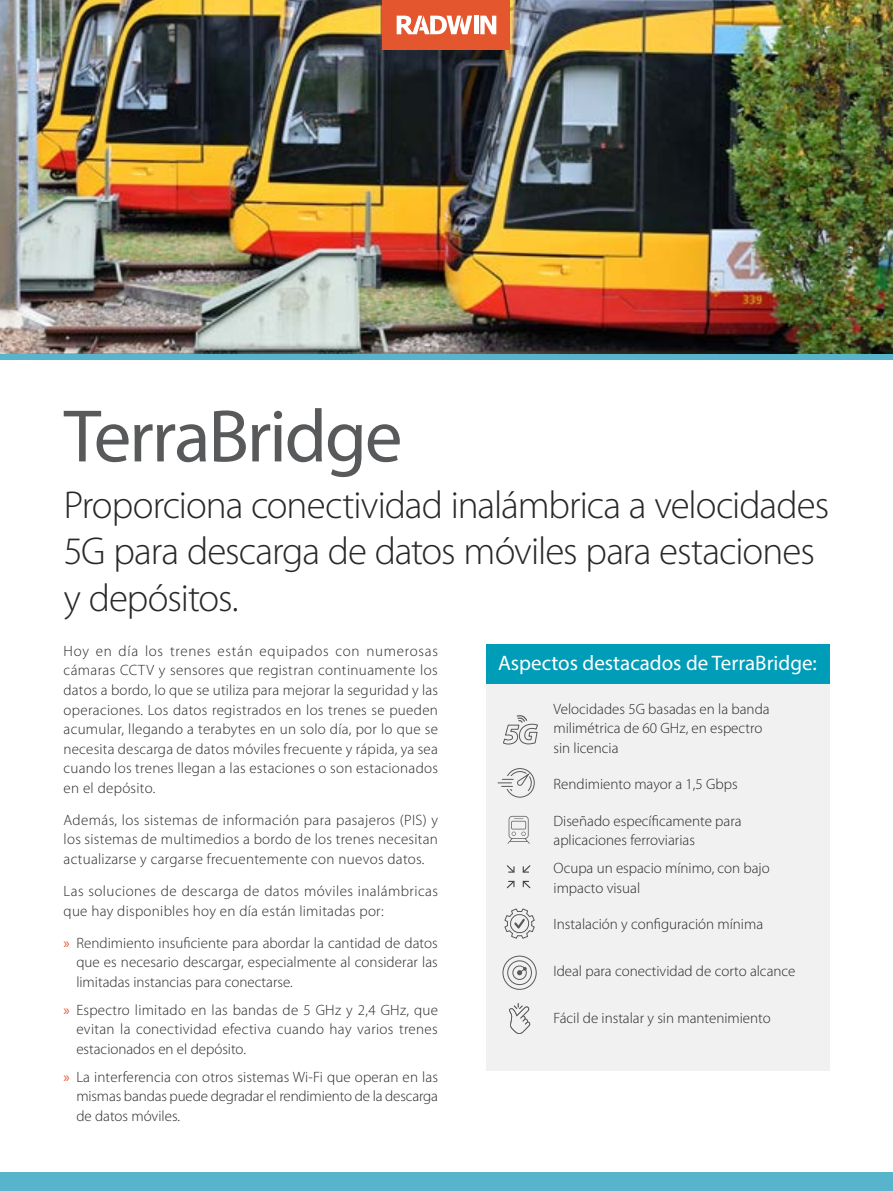
<style>
.page{position:relative;width:893px;height:1191px;background:#fff}
.page>*{position:absolute;margin:0;border:0;box-sizing:border-box;transform-origin:0 0}
.t1{font:75px "Myriad Pro";letter-spacing:-.03em;color:#58595b}
.t2{font:300 39px/46.8px "Myriad Pro";letter-spacing:-.025em;color:#292829}
.t3{font:21px "Myriad Pro";color:#fff}
.t4{font:300 15px/19.5px "Myriad Pro";color:#292829;text-align:justify}
.t5{font:300 15px/19.5px "Myriad Pro";letter-spacing:.03em;color:#292829}
.s1{font-weight:400;color:#e4562e}
</style>
<div class="page">
<img style="left:0;top:0;width:893px;height:355px">
<div style="left:486px;top:644px;width:343px;height:427px;background:#f1f1f2"></div>
<div style="left:486px;top:644px;width:343px;height:40px;background:#009db9"></div>
<div style="left:0;top:1172px;width:893px;height:19px;background:#58b4cb"></div>
<div style="left:0;top:355px;width:893px;height:5px;background:#58b4cb"></div>
<div style="left:383px;top:0;width:127px;height:49px;background:#e4562e"></div>
<hr style="left:474px;top:16px;width:4px;height:18px;background:#fff">
<svg style="left:480px;top:16px;width:16px;height:18px"></svg>
<svg style="left:397px;top:16px;width:75px;height:18px"></svg>
<svg style="left:503px;top:715px;width:35px;height:30px"></svg>
<div style="left:505px;top:768px;width:30px;height:29px;border:1px solid #58595b;border-radius:50%"></div>
<svg style="left:498px;top:770px;width:34px;height:22px"></svg>
<svg style="left:507px;top:816px;width:23px;height:28px"></svg>
<svg style="left:506px;top:865px;width:9px;height:8px"></svg>
<svg style="left:522px;top:865px;width:9px;height:8px"></svg>
<svg style="left:522px;top:880px;width:9px;height:9px"></svg>
<svg style="left:506px;top:880px;width:9px;height:9px"></svg>
<svg style="left:504px;top:908px;width:31px;height:31px"></svg>
<div style="left:512px;top:965px;width:15px;height:14px;border:1px solid #58595b;border-radius:50%"></div>
<div style="left:507px;top:960px;width:25px;height:25px;border:1px solid #58595b;border-radius:50%"></div>
<div style="left:503px;top:955px;width:34px;height:34px;border:1px solid #58595b;border-radius:50%"></div>
<svg style="left:517px;top:967px;width:10px;height:8px"></svg>
<svg style="left:509px;top:1003px;width:22px;height:31px"></svg>
<h1 class="t1" style="left:64px;top:390px;width:340px">TerraBridge</h1>
<h2 class="t2" style="left:64px;top:481px;width:767px">Proporciona conectividad inalámbrica a velocidades<br>5G para descarga de datos móviles para estaciones y depósitos.</h2>
<p class="t4" style="left:64px;top:641px;width:376px">Hoy en día los trenes están equipados con numerosas cámaras CCTV y sensores que registran continuamente los datos a bordo, lo que se utiliza para mejorar la seguridad y las operaciones. Los datos registrados en los trenes se pueden acumular, llegando a terabytes en un solo día, por lo que se necesita descarga de datos móviles frecuente y rápida, ya sea cuando los trenes llegan a las estaciones o son estacionados en el depósito.</p>
<p class="t4" style="left:64px;top:810px;width:376px">Además, los sistemas de información para pasajeros (PIS) y los sistemas de multimedios a bordo de los trenes necesitan actualizarse y cargarse frecuentemente con nuevos datos.</p>
<p class="t5" style="left:64px;top:881px;width:376px">Las soluciones de descarga de datos móviles inalámbricas que hay disponibles hoy en día están limitadas por:</p>
<p class="t4" style="left:76px;top:933px;width:363px;text-indent:-13px"><span class="s1">»</span> Rendimiento insuficiente para abordar la cantidad de datos que es necesario descargar, especialmente al considerar las limitadas instancias para conectarse.</p>
<p class="t4" style="left:76px;top:1000px;width:363px;text-indent:-13px"><span class="s1">»</span> Espectro limitado en las bandas de 5 GHz y 2,4 GHz, que evitan la conectividad efectiva cuando hay varios trenes estacionados en el depósito.</p>
<p class="t4" style="left:76px;top:1067px;width:363px;text-indent:-13px"><span class="s1">»</span> La interferencia con otros sistemas Wi-Fi que operan en las mismas bandas puede degradar el rendimiento de la descarga de datos móviles.</p>
<h3 class="t3" style="left:498px;top:650px;width:320px">Aspectos destacados de TerraBridge:</h3>
<p class="t4" style="left:553px;top:698px;width:218px;text-align:left">Velocidades 5G basadas en la banda milimétrica de 60 GHz, en espectro sin licencia</p>
<p class="t4" style="left:553px;top:774px;width:186px">Rendimiento mayor a 1,5 Gbps</p>
<p class="t4" style="left:553px;top:810px;width:190px">Diseñado específicamente para aplicaciones ferroviarias</p>
<p class="t4" style="left:553px;top:858px;width:218px">Ocupa un espacio mínimo, con bajo impacto visual</p>
<p class="t4" style="left:553px;top:914px;width:211px">Instalación y configuración mínima</p>
<p class="t4" style="left:553px;top:961px;width:243px">Ideal para conectividad de corto alcance</p>
<p class="t4" style="left:553px;top:1008px;width:219px">Fácil de instalar y sin mantenimiento</p>
</div>
